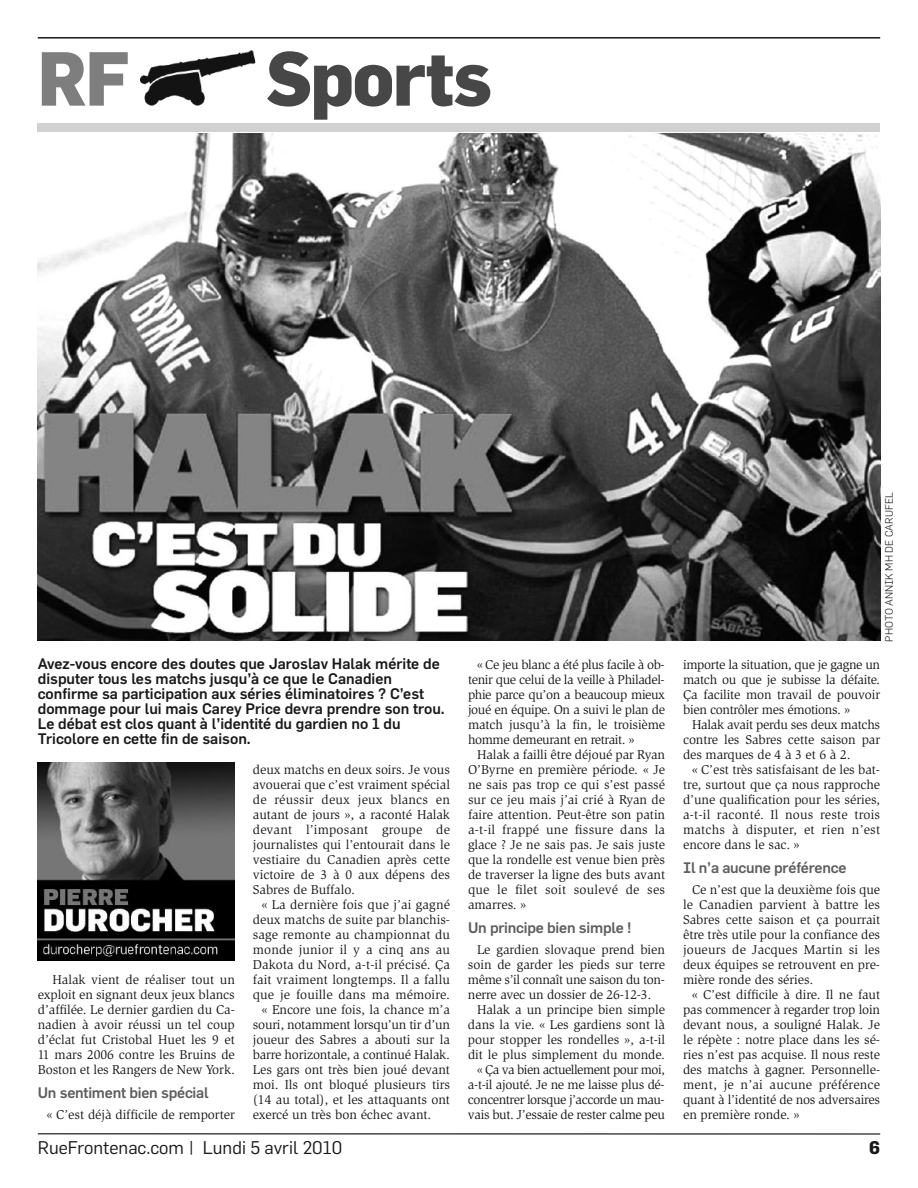
<style>
.page{position:relative;width:918px;height:1188px;background:#fff}
.page>*{position:absolute;margin:0;border:0;box-sizing:border-box;transform-origin:0 0}
.t1{font:800 75px "Flama";letter-spacing:-.02em;color:#474747;scale:.95 1}
.t2{font:800 75px "Flama";color:#7e7e7e;scale:.95 1}
.t3{font:18px "Flama";color:#191919}
.t4{font:700 18px "Flama";color:#191919}
.t5{font:500 15px/15px "Flama";color:#191919}
.t6{font:500 15px "Flama";letter-spacing:-.015em;color:#5e5e5e}
.t7{font:13.2px/15px "Slimbach Std";letter-spacing:-.005em;color:#191919;text-align:justify}
.t8{font:13.2px/15px "Slimbach Std";letter-spacing:-.025em;color:#191919;text-align:right}
.t9{font:300 10.5px "Flama";color:#191919}
</style>
<div class="page">
<hr style="left:38px;top:1133px;width:842px;height:2px;background:#474747">
<img style="left:141px;top:50px;width:115px;height:56px">
<hr style="left:38px;top:37px;width:842px;height:2px;background:#191919">
<img style="left:38px;top:133px;width:842px;height:508px">
<img style="left:38px;top:763px;width:197px;height:197px">
<div style="left:38px;top:123px;width:842px;height:9px;background:#d1d1d1"></div>
<h1 class="t2" style="left:38px;top:44px;width:98px">RF</h1>
<h1 class="t1" style="left:266px;top:44px;width:239px">Sports</h1>
<p class="t5" style="left:38px;top:657px;width:409px">Avez-vous encore des doutes que Jaroslav Halak mérite de disputer tous les matchs jusqu’à ce que le Canadien confirme sa participation aux séries éliminatoires ? C’est dommage pour lui mais Carey Price devra prendre son trou.<br>Le débat est clos quant à l’identité du gardien no 1 du Tricolore en cette fin de saison.</p>
<p class="t7" style="left:38px;top:973px;width:199px;text-indent:15px">Halak vient de réaliser tout un exploit en signant deux jeux blancs d’affilée. Le dernier gardien du Ca&shy;nadien à avoir réussi un tel coup d’éclat fut Cristobal Huet les 9 et 11 mars 2006 contre les Bruins de Boston et les Rangers de New York.</p>
<p class="t6" style="left:38px;top:1086px;width:172px">Un sentiment bien spécial</p>
<p class="t7" style="left:47px;top:1108px;width:190px">« C’est déjà difficile de remporter</p>
<p class="t7" style="left:253px;top:763px;width:199px">deux matchs en deux soirs. Je vous avouerai que c’est vraiment spécial de réussir deux jeux blancs en autant de jours », a raconté Halak devant l’imposant groupe de journalistes qui l’entourait dans le vestiaire du Canadien après cette victoire de 3 à 0 aux dépens des Sabres de Buffalo.</p>
<p class="t7" style="left:262px;top:898px;width:190px">« La dernière fois que j’ai gagné</p>
<p class="t7" style="left:253px;top:913px;width:199px">deux matchs de suite par blanchis-</p>
<p class="t7" style="left:253px;top:928px;width:199px">sage remonte au championnat du</p>
<p class="t7" style="left:253px;top:943px;width:199px">monde junior il y a cinq ans au</p>
<p class="t7" style="left:253px;top:958px;width:199px">Dakota du Nord, a-t-il précisé. Ça</p>
<p class="t7" style="left:253px;top:973px;width:199px">fait vraiment longtemps. Il a fallu</p>
<p class="t7" style="left:253px;top:988px;width:199px">que je fouille dans ma mémoire.</p>
<p class="t7" style="left:262px;top:1003px;width:190px">« Encore une fois, la chance m’a</p>
<p class="t7" style="left:253px;top:1018px;width:199px">souri, notamment lorsqu’un tir d’un</p>
<p class="t7" style="left:253px;top:1033px;width:199px">joueur des Sabres a abouti sur la</p>
<p class="t7" style="left:253px;top:1048px;width:199px">barre horizontale, a continué Halak.</p>
<p class="t7" style="left:253px;top:1063px;width:199px">Les gars ont très bien joué devant</p>
<p class="t7" style="left:253px;top:1078px;width:199px">moi. Ils ont bloqué plusieurs tirs</p>
<p class="t7" style="left:253px;top:1093px;width:199px">(14 au total), et les attaquants ont</p>
<p class="t7" style="left:253px;top:1108px;width:180px">exercé un très bon échec avant.</p>
<p class="t7" style="left:468px;top:658px;width:199px;text-indent:9px">« Ce jeu blanc a été plus facile à ob&shy;tenir que celui de la veille à Philadel&shy;phie parce qu’on a beaucoup mieux joué en équipe. On a suivi le plan de match jusqu’à la fin, le troisième homme demeurant en retrait. »</p>
<p class="t7" style="left:468px;top:748px;width:199px;text-indent:9px">Halak a failli être déjoué par Ryan O’Byrne en première période. « Je ne sais pas trop ce qui s’est passé sur ce jeu mais j’ai crié à Ryan de faire attention. Peut-être son patin a-t-il frappé une fissure dans la glace ? Je ne sais pas. Je sais juste que la rondelle est venue bien près de traverser la ligne des buts avant que le filet soit soulevé de ses amarres. »</p>
<p class="t6" style="left:468px;top:921px;width:165px">Un principe bien simple !</p>
<p class="t7" style="left:468px;top:943px;width:199px;text-indent:9px">Le gardien slovaque prend bien soin de garder les pieds sur terre même s’il connaît une saison du ton&shy;nerre avec un dossier de 26-12-3.</p>
<p class="t8" style="left:468px;top:1003px;width:199px">Halak a un principe bien simple dans la vie. « Les gardiens sont là pour stopper les rondelles », a-t-il dit le plus simplement du monde. « Ça va bien actuellement pour moi, a-t-il ajouté. Je ne me laisse plus dé&shy;concentrer lorsque j’accorde un mau&shy;vais but. J’essaie de rester calme peu</p>
<p class="t9" style="left:884px;top:642px;width:151px;rotate:-90deg">PHOTO ANNIK MH DE CARUFEL</p>
<p class="t7" style="left:683px;top:658px;width:199px">importe la situation, que je gagne un match ou que je subisse la défaite.<br>Ça facilite mon travail de pouvoir bien contrôler mes émotions. »</p>
<p class="t7" style="left:683px;top:718px;width:199px;text-indent:9px">Halak avait perdu ses deux matchs contre les Sabres cette saison par des marques de 4 à 3 et 6 à 2.</p>
<p class="t7" style="left:683px;top:763px;width:199px;text-indent:9px">« C’est très satisfaisant de les bat&shy;tre, surtout que ça nous rapproche d’une qualification pour les séries, a-t-il raconté. Il nous reste trois matchs à disputer, et rien n’est encore dans le sac. »</p>
<p class="t6" style="left:683px;top:861px;width:165px">Il n’a aucune préférence</p>
<p class="t7" style="left:683px;top:883px;width:199px;text-indent:9px">Ce n’est que la deuxième fois que le Canadien parvient à battre les Sabres cette saison et ça pourrait être très utile pour la confiance des joueurs de Jacques Martin si les deux équipes se retrouvent en pre&shy;mière ronde des séries.</p>
<p class="t7" style="left:683px;top:988px;width:199px;text-indent:9px">« C’est difficile à dire. Il ne faut pas commencer à regarder trop loin devant nous, a souligné Halak. Je le répète : notre place dans les sé&shy;ries n’est pas acquise. Il nous reste des matchs à gagner. Personnelle&shy;ment, je n’ai aucune préférence quant à l’identité de nos adversaires en première ronde. »</p>
<h2 class="t3" style="left:38px;top:1139px;width:306px">RueFrontenac.com | Lundi 5 avril 2010</h2>
<h2 class="t4" style="left:869px;top:1140px;width:12px">6</h2>
</div>
